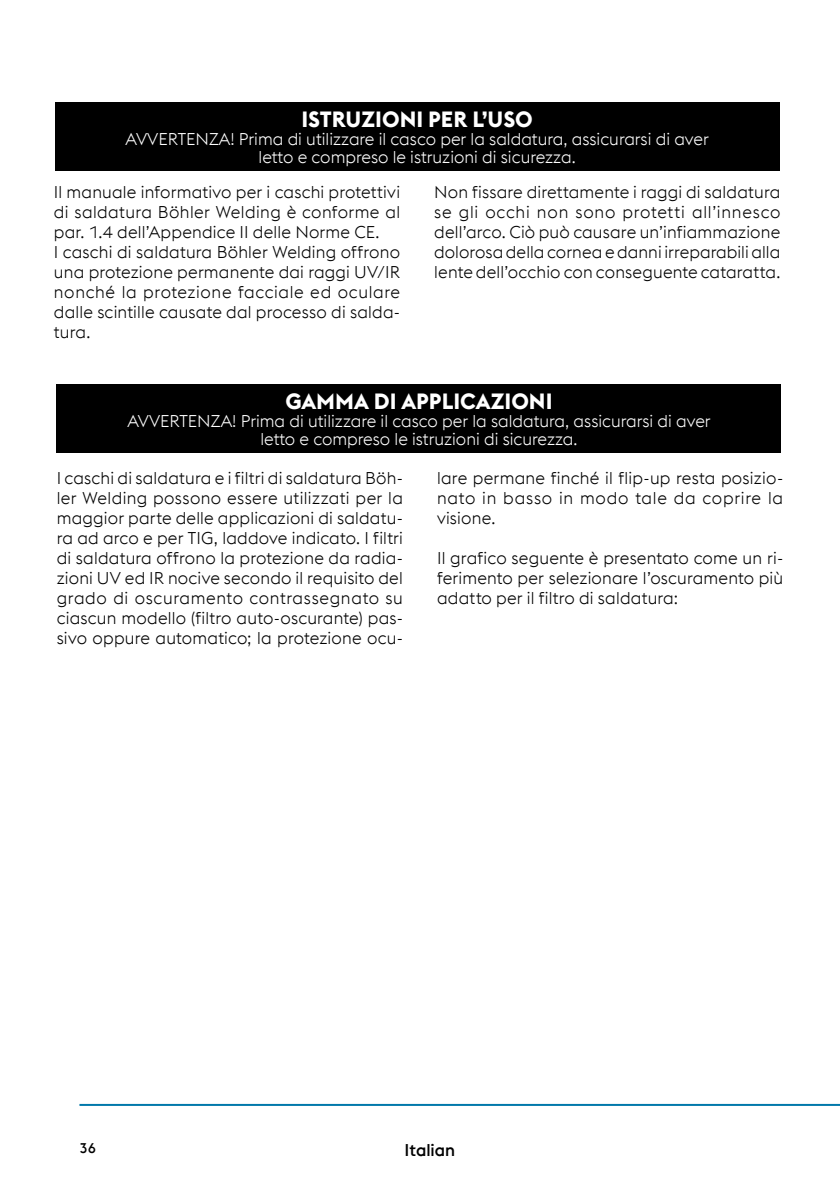
<style>
.page{position:relative;width:840px;height:1191px;background:#fff}
.page>*{position:absolute;margin:0;border:0;box-sizing:border-box;transform-origin:0 0}
.t1{font:700 22px "voestalpine";color:#fff}
.t2{font:300 17px/20px "voestalpine";letter-spacing:.01em;color:#000;text-align:justify}
.t3{font:300 17px/18px "voestalpine";color:#fff;text-align:center}
.t4{font:500 17px "voestalpine";color:#000}
.t5{font:500 14px "voestalpine";color:#000}
</style>
<div class="page">
<hr style="left:79px;top:1104px;width:760px;height:2px;background:#0078aa">
<div style="left:55px;top:102px;width:724px;height:68px;background:#000"></div>
<div style="left:57px;top:384px;width:723px;height:69px;background:#000"></div>
<p class="t1" style="left:301px;top:105px;width:233px">ISTRUZIONI PER L’USO</p>
<p class="t3" style="left:125px;top:130px;width:584px">AVVERTENZA! Prima di utilizzare il casco per la saldatura, assicurarsi di aver letto e compreso le istruzioni di sicurezza.</p>
<p class="t2" style="left:54px;top:182px;width:347px;text-align:left">Il manuale informativo per i caschi protettivi di saldatura Böhler Welding è conforme al par. 1.4 dell’Appendice II delle Norme CE.<br>I caschi di saldatura Böhler Welding offrono una protezione permanente dai raggi UV/IR nonché la protezione facciale ed oculare dalle scintille causate dal processo di salda&shy;tura.</p>
<p class="t2" style="left:434px;top:182px;width:347px">Non fissare direttamente i raggi di saldatura se gli occhi non sono protetti all’innesco dell’arco. Ciò può causare un’infiammazione dolorosa della cornea e danni irreparabili alla lente dell’occhio con conseguente cataratta.</p>
<p class="t1" style="left:285px;top:387px;width:268px">GAMMA DI APPLICAZIONI</p>
<p class="t3" style="left:127px;top:412px;width:584px">AVVERTENZA! Prima di utilizzare il casco per la saldatura, assicurarsi di aver letto e compreso le istruzioni di sicurezza.</p>
<p class="t2" style="left:57px;top:468px;width:347px">I caschi di saldatura e i filtri di saldatura Böh&shy;ler Welding possono essere utilizzati per la maggior parte delle applicazioni di saldatu&shy;ra ad arco e per TIG, laddove indicato. I filtri di saldatura offrono la protezione da radia&shy;zioni UV ed IR nocive secondo il requisito del grado di oscuramento contrassegnato su ciascun modello (filtro auto-oscurante) pas&shy;sivo oppure automatico; la protezione ocu-</p>
<p class="t2" style="left:437px;top:468px;width:347px">lare permane finché il flip-up resta posizio&shy;nato in basso in modo tale da coprire la visione.</p>
<p class="t2" style="left:437px;top:548px;width:347px">Il grafico seguente è presentato come un ri&shy;ferimento per selezionare l’oscuramento più adatto per il filtro di saldatura:</p>
<p class="t5" style="left:79px;top:1140px;width:18px">36</p>
<p class="t4" style="left:404px;top:1140px;width:52px">Italian</p>
</div>
